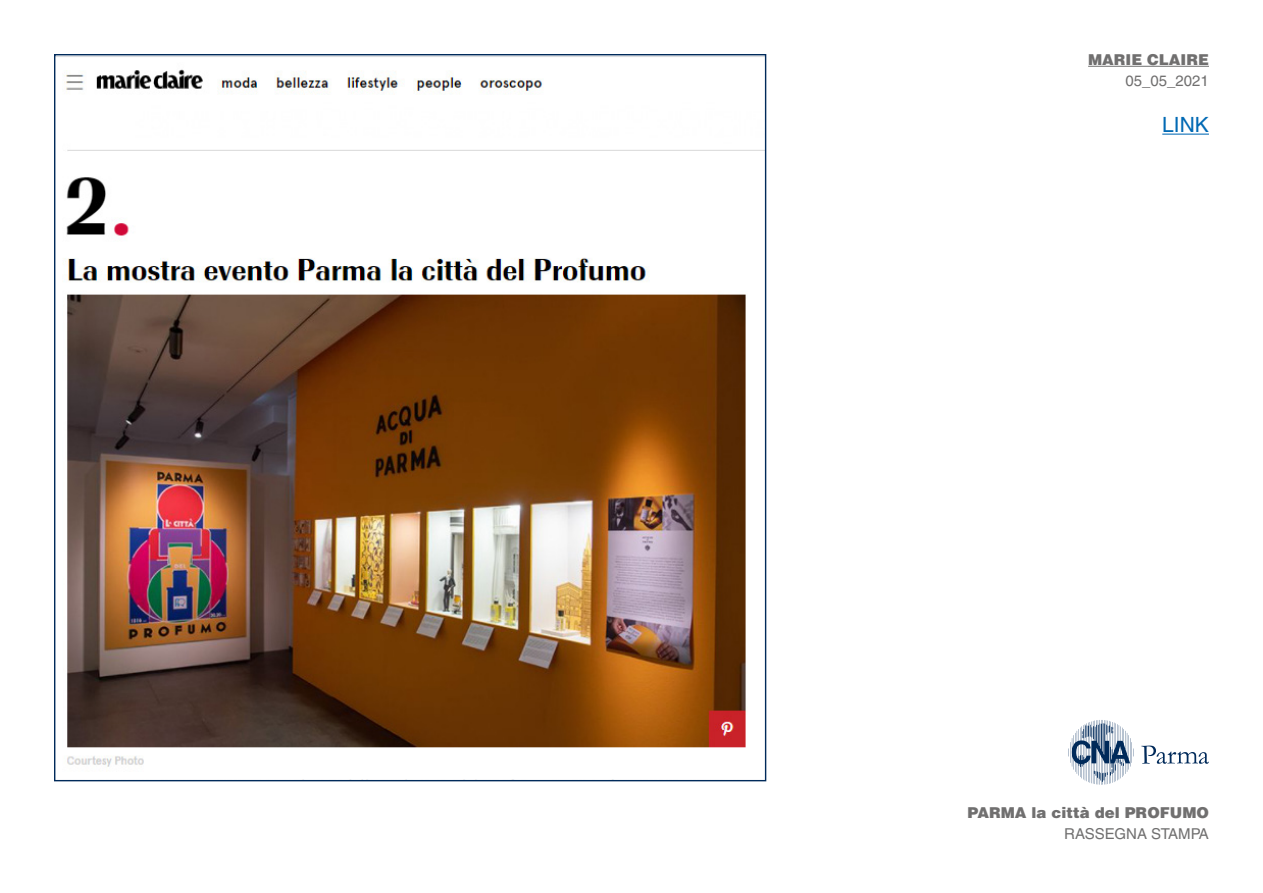
<style>
.page{position:relative;width:1263px;height:893px;background:#fff}
.page>*{position:absolute;margin:0;border:0;box-sizing:border-box;transform-origin:0 0}
.t1{font:21px "Helvetica LT Std";color:#0069b4}
.t2{font:900 15px "Helvetica LT Std";color:#706f6f}
.t3{font:15px "Helvetica LT Std";color:#706f6f}
</style>
<div class="page">
<hr style="left:1088px;top:66px;width:121px;height:1px;background:#706f6f">
<svg style="left:1070px;top:720px;width:64px;height:65px"></svg>
<svg style="left:1141px;top:746px;width:68px;height:18px"></svg>
<hr style="left:1162px;top:134px;width:47px;height:1px;background:#0069b4">
<img style="left:56px;top:56px;width:708px;height:711px">
<p class="t2" style="left:1088px;top:50px;width:122px">MARIE CLAIRE</p>
<p class="t3" style="left:1125px;top:72px;width:85px">05_05_2021</p>
<h1 class="t1" style="left:1162px;top:112px;width:48px">LINK</h1>
<p class="t2" style="left:967px;top:803px;width:243px">PARMA la città del PROFUMO</p>
<p class="t3" style="left:1064px;top:825px;width:146px">RASSEGNA STAMPA</p>
</div>
